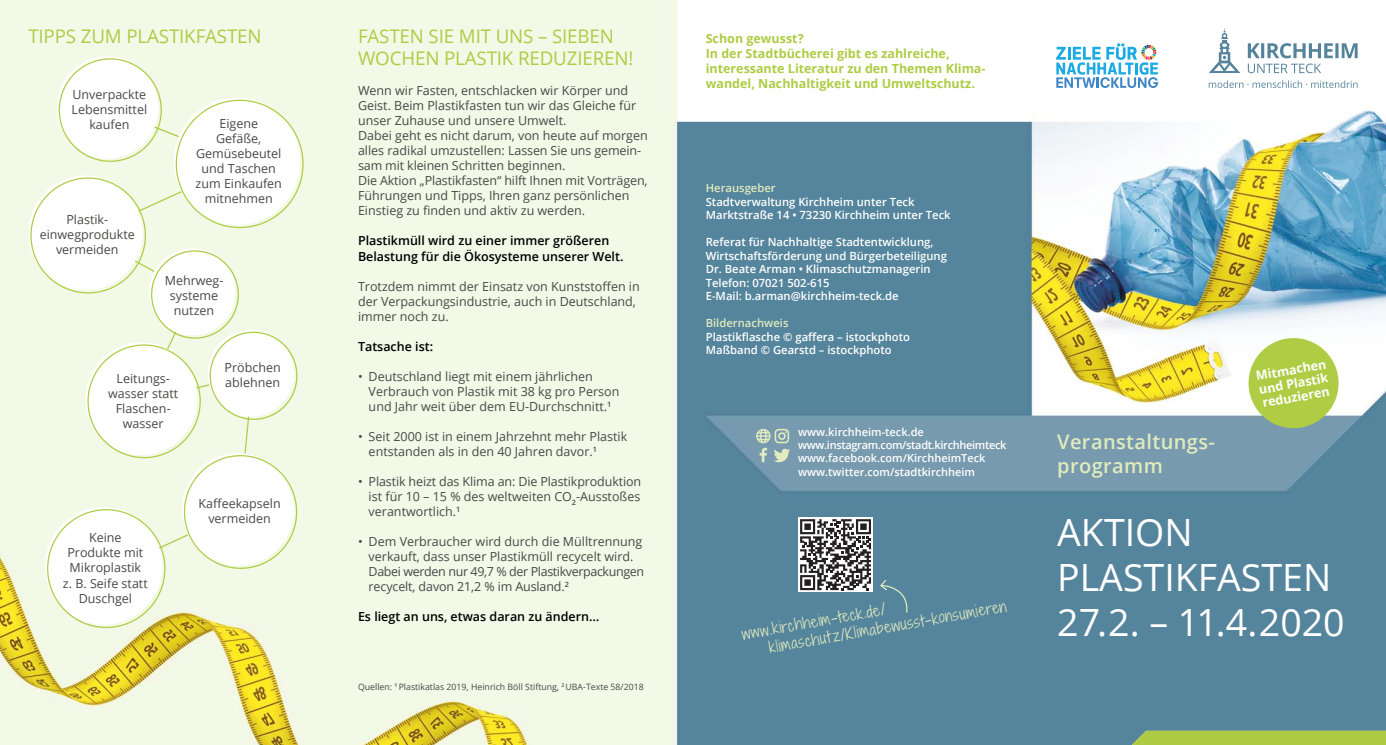
<style>
.page{position:relative;width:1386px;height:745px;background:#fff}
.page>*{position:absolute;margin:0;border:0;box-sizing:border-box;transform-origin:0 0}
.t1{font:37.5px/45px "Open Sans";color:#fff}
.t2{font:600 20px/24px "Open Sans";letter-spacing:.02em;color:#e1ebbd}
.t3{font:18.75px/22.5px "Open Sans";letter-spacing:-.01em;color:#aecc44}
.t4{font:15px/18px "Shadows Into Light Two";color:#e1ebbd}
.t5{font:12.5px/15px "Open Sans";color:#484847;text-align:center}
.t6{font:700 12.5px/15px "Open Sans";color:#aecc44}
.t7{font:600 12.5px/15px "Open Sans";color:#000}
.t8{font:700 12.5px/13.8px "Open Sans";color:#fff;text-align:justify}
.t9{font:600 11.25px/13.5px "Open Sans";color:#fff}
.t10{font:600 11.25px "Open Sans";color:#e1ebbd}
.t11{font:600 11px/13.2px "Open Sans";color:#fff}
.t12{font:8.75px "Open Sans";color:#484847}
</style>
<div class="page">
<img style="left:0;top:0;width:1385px;height:744px">
<svg style="left:84px;top:107px;width:170px;height:472px"></svg>
<div style="left:57px;top:56px;width:102px;height:102px;background:#fff;border-radius:50%"></div>
<div style="left:149px;top:248px;width:87px;height:87px;background:#fff;border-radius:50%"></div>
<div style="left:85px;top:342px;width:112px;height:112px;background:#fff;border-radius:50%"></div>
<div style="left:45px;top:506px;width:117px;height:118px;background:#fff;border-radius:50%"></div>
<div style="left:28px;top:175px;width:115px;height:115px;background:#fff;border-radius:50%"></div>
<div style="left:182px;top:452px;width:112px;height:113px;background:#fff;border-radius:50%"></div>
<div style="left:207px;top:329px;width:87px;height:87px;background:#fff;border-radius:50%"></div>
<div style="left:174px;top:98px;width:126px;height:127px;background:#fff;border-radius:50%"></div>
<svg style="left:1208px;top:80px;width:149px;height:8px"></svg>
<svg style="left:1208px;top:31px;width:32px;height:42px"></svg>
<svg style="left:1247px;top:43px;width:110px;height:30px"></svg>
<svg style="left:879px;top:578px;width:29px;height:35px"></svg>
<svg style="left:798px;top:517px;width:74px;height:74px"></svg>
<svg style="left:800px;top:519px;width:71px;height:70px"></svg>
<svg style="left:756px;top:428px;width:34px;height:34px"></svg>
<svg style="left:1244px;top:334px;width:98px;height:97px"></svg>
<svg style="left:1062px;top:730px;width:68px;height:14px"></svg>
<img style="left:1130px;top:730px;width:255px;height:14px">
<svg style="left:1056px;top:43px;width:102px;height:45px"></svg>
<h3 class="t3" style="left:28px;top:24px;width:235px">TIPPS ZUM PLASTIKFASTEN</h3>
<p class="t5" style="left:72px;top:87px;width:77px">Unverpackte<br>Lebensmittel kaufen</p>
<p class="t5" style="left:40px;top:212px;width:97px">Plastik&shy;einwegprodukte vermeiden</p>
<p class="t5" style="left:196px;top:115px;width:88px">Eigene<br>Gefäße,<br>Gemüsebeutel und Taschen zum Einkaufen mitnehmen</p>
<p class="t5" style="left:165px;top:273px;width:60px">Mehrweg&shy;systeme nutzen</p>
<p class="t5" style="left:108px;top:370px;width:72px">Leitungs&shy;wasser statt<br>Flaschen&shy;wasser</p>
<p class="t5" style="left:224px;top:359px;width:58px;text-align:left">Pröbchen ablehnen</p>
<p class="t5" style="left:63px;top:529px;width:86px">Keine<br>Produkte mit<br>Mikroplastik<br>z. B. Seife statt<br>Duschgel</p>
<p class="t5" style="left:199px;top:495px;width:84px">Kaffeekapseln vermeiden</p>
<h3 class="t3" style="left:358px;top:24px;width:277px">FASTEN SIE MIT UNS – SIEBEN<br>WOCHEN PLASTIK REDUZIEREN!</h3>
<p class="t5" style="left:358px;top:83px;width:291px;text-align:left">Wenn wir Fasten, entschlacken wir Körper und Geist. Beim Plastikfasten tun wir das Gleiche für unser Zuhause und unsere Umwelt.<br>Dabei geht es nicht darum, von heute auf morgen alles radikal umzustellen: Lassen Sie uns gemein&shy;sam mit kleinen Schritten beginnen.<br>Die Aktion „Plastikfasten“ hilft Ihnen mit Vorträgen, Führungen und Tipps, Ihren ganz persönlichen Einstieg zu finden und aktiv zu werden.</p>
<p class="t7" style="left:358px;top:233px;width:267px">Plastikmüll wird zu einer immer größeren<br>Belastung für die Ökosysteme unserer Welt.</p>
<p class="t5" style="left:358px;top:278px;width:283px;text-align:left">Trotzdem nimmt der Einsatz von Kunststoffen in der Verpackungsindustrie, auch in Deutschland, immer noch zu.</p>
<p class="t7" style="left:358px;top:338px;width:77px">Tatsache ist:</p>
<p class="t5" style="left:369px;top:368px;width:252px;text-align:left;text-indent:-11px">• Deutschland liegt mit einem jährlichen<br>Verbrauch von Plastik mit 38 kg pro Person und Jahr weit über dem EU-Durchschnitt.<sup>1</sup></p>
<p class="t5" style="left:369px;top:428px;width:260px;text-align:left;text-indent:-11px">• Seit 2000 ist in einem Jahrzehnt mehr Plastik entstanden als in den 40 Jahren davor.<sup>1</sup></p>
<p class="t5" style="left:369px;top:473px;width:274px;text-align:justify;text-indent:-11px">• Plastik heizt das Klima an: Die Plastikproduktion ist für 10 – 15 % des weltweiten CO<sub>2</sub>-Ausstoßes verantwortlich.<sup>1</sup></p>
<p class="t5" style="left:369px;top:533px;width:277px;text-align:left;text-indent:-11px">• Dem Verbraucher wird durch die Mülltrennung verkauft, dass unser Plastikmüll recycelt wird.<br>Dabei werden nur 49,7 % der Plastikverpackungen recycelt, davon 21,2 % im Ausland.<sup>2</sup></p>
<p class="t7" style="left:358px;top:608px;width:243px">Es liegt an uns, etwas daran zu ändern…</p>
<p class="t4" style="left:764px;top:620px;width:242px;text-indent:-25px;rotate:-10deg">www.kirchheim-teck.de/ klimaschutz/Klimabewusst-konsumieren</p>
<p class="t6" style="left:705px;top:31px;width:281px">Schon gewusst?<br>In der Stadtbücherei gibt es zahlreiche, interessante Literatur zu den Themen Klima&shy;wandel, Nachhaltigkeit und Umweltschutz.</p>
<p class="t10" style="left:705px;top:180px;width:71px">Herausgeber</p>
<p class="t9" style="left:705px;top:194px;width:246px">Stadtverwaltung Kirchheim unter Teck<br>Marktstraße 14 • 73230 Kirchheim unter Teck</p>
<p class="t9" style="left:705px;top:235px;width:243px">Referat für Nachhaltige Stadtentwicklung, Wirtschaftsförderung und Bürgerbeteiligung Dr. Beate Arman • Klimaschutzmanagerin Telefon: 07021 502-615<br>E-Mail: b.arman@kirchheim-teck.de</p>
<p class="t10" style="left:705px;top:315px;width:84px">Bildernachweis</p>
<p class="t9" style="left:705px;top:329px;width:206px">Plastikflasche © gaffera – istockphoto<br>Maßband © Gearstd – istockphoto</p>
<p class="t11" style="left:798px;top:424px;width:210px">www.kirchheim-teck.de www.instagram.com/stadt.kirchheimteck www.facebook.com/KirchheimTeck www.twitter.com/stadtkirchheim</p>
<p class="t12" style="left:358px;top:680px;width:287px">Quellen: <sup>1</sup> Plastikatlas 2019, Heinrich Böll Stiftung, <sup>2</sup> UBA-Texte 58/2018</p>
<h2 class="t2" style="left:1057px;top:428px;width:159px">Veranstaltungs&shy;programm</h2>
<p class="t8" style="left:1254px;top:368px;width:73px;rotate:-10deg">Mitmachen und Plastik reduzieren</p>
<h1 class="t1" style="left:1057px;top:509px;width:289px">AKTION<br>PLASTIKFASTEN<br>27.2. – 11.4.2020</h1>
</div>
